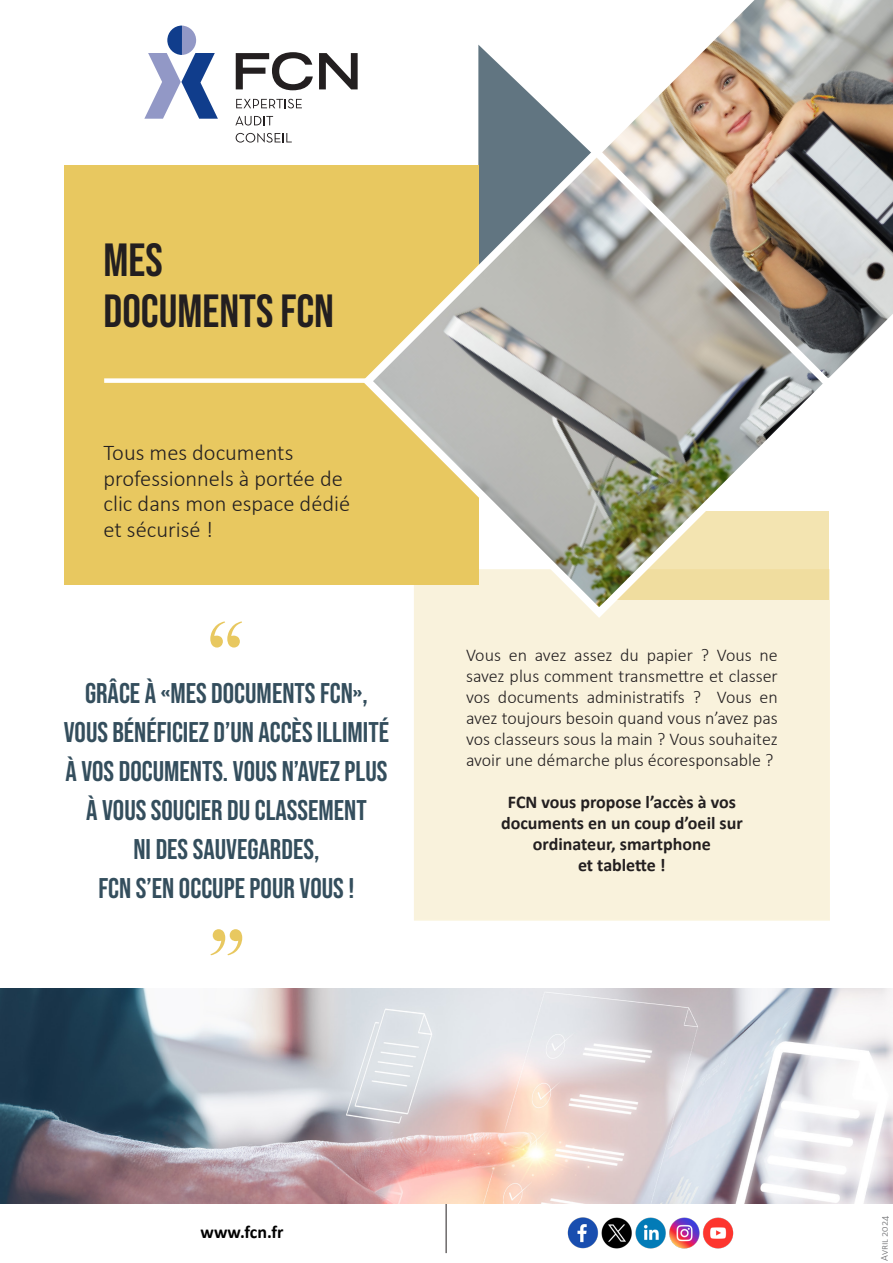
<style>
.page{position:relative;width:893px;height:1263px;background:#fff}
.page>*{position:absolute;margin:0;border:0;box-sizing:border-box;transform-origin:0 0}
.Paragraph_Style_3{font:102px "Bask Old Face";color:#e8c860}
.Paragraph_Style_3-2{font:46.5px "Bebas Neue";color:#231f20}
.Paragraph_Style_3-3{font:28.5px/39px "Bebas Neue";color:#344e5d;text-align:center}
.Paragraph_Style_4{font:300 22.5px/25.5px "Calibri";color:#231f20}
.Paragraph_Style_4-2{font:300 18px/21px "Calibri";color:#231f20;text-align:justify}
.Paragraph_Style_4-3{font:700 18px/21px "Calibri";color:#231f20;text-align:center}
.Paragraph_Style_4-4{font:700 18px "Calibri";color:#000}
.Paragraph_Style_7{font:300 10.5px "Calibri";color:#6c6d70}
</style>
<div class="page">
<svg style="left:478px;top:45px;width:100px;height:95px"></svg>
<div style="left:64px;top:165px;width:414px;height:420px;background:#e8c860"></div>
<div style="left:414px;top:569px;width:416px;height:352px;background:#f9f2dc"></div>
<hr style="left:64px;top:1203px;width:765px;height:1px;background:#231f20">
<hr style="left:446px;top:1204px;width:1px;height:49px;background:#231f20">
<svg style="left:364px;top:140px;width:466px;height:483px"></svg>
<div style="left:104px;top:378px;width:263px;height:5px;background:#fff"></div>
<svg style="left:144px;top:26px;width:74px;height:93px"></svg>
<svg style="left:236px;top:52px;width:77px;height:38px"></svg>
<svg style="left:319px;top:53px;width:39px;height:36px"></svg>
<svg style="left:236px;top:99px;width:66px;height:9px"></svg>
<svg style="left:235px;top:116px;width:38px;height:9px"></svg>
<svg style="left:236px;top:133px;width:56px;height:10px"></svg>
<img style="left:586px;top:0;width:307px;height:394px">
<img style="left:0;top:988px;width:893px;height:215px">
<img style="left:567px;top:1217px;width:167px;height:32px">
<p class="Paragraph_Style_3-2" style="left:103px;top:233px;width:61px">MES</p>
<p class="Paragraph_Style_3-2" style="left:103px;top:284px;width:232px">DOCUMENTS FCN</p>
<p class="Paragraph_Style_4" style="left:103px;top:440px;width:248px">Tous mes documents professionnels à portée de clic dans mon espace dédié et sécurisé !</p>
<p class="Paragraph_Style_3" style="left:206px;top:601px;width:43px">“</p>
<p class="Paragraph_Style_3-3" style="left:85px;top:673px;width:284px">GRÂCE À «MES DOCUMENTS FCN»,</p>
<p class="Paragraph_Style_3-3" style="left:64px;top:712px;width:327px">VOUS BÉNÉFICIEZ D’UN ACCÈS ILLIMITÉ<br>À VOS DOCUMENTS. VOUS N’AVEZ PLUS<br>À VOUS SOUCIER DU CLASSEMENT</p>
<p class="Paragraph_Style_3-3" style="left:133px;top:829px;width:187px">NI DES SAUVEGARDES,</p>
<p class="Paragraph_Style_3-3" style="left:98px;top:868px;width:257px">FCN S’EN OCCUPE POUR VOUS !</p>
<p class="Paragraph_Style_3" style="left:247px;top:975px;width:43px;rotate:-180deg">“</p>
<p class="Paragraph_Style_4-2" style="left:466px;top:644px;width:313px">Vous en avez assez du papier ? Vous ne savez plus comment transmettre et classer vos documents administratifs ? Vous en avez toujours besoin quand vous n’avez pas vos classeurs sous la main ? Vous souhaitez avoir une démarche plus écoresponsable ?</p>
<p class="Paragraph_Style_4-3" style="left:501px;top:791px;width:243px">FCN vous propose l’accès à vos documents en un coup d’oeil sur ordinateur, smartphone</p>
<p class="Paragraph_Style_4-3" style="left:578px;top:854px;width:89px">et tablette !</p>
<p class="Paragraph_Style_4-4" style="left:201px;top:1219px;width:84px">www.fcn.fr</p>
<p class="Paragraph_Style_7" style="left:878px;top:1261px;width:47px;rotate:-90deg">Avril 2024</p>
</div>
